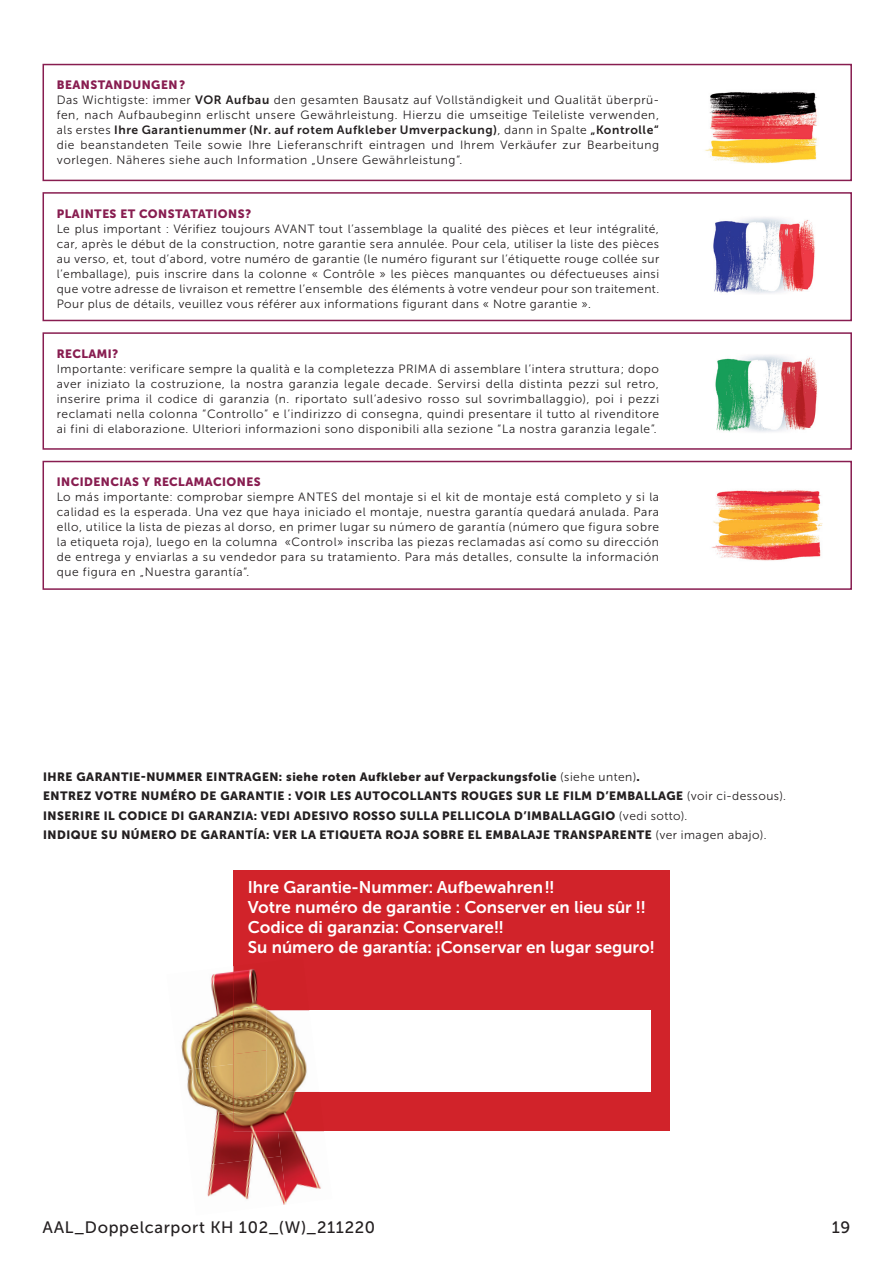
<style>
.page{position:relative;width:893px;height:1263px;background:#fff}
.page>*{position:absolute;margin:0;border:0;box-sizing:border-box;transform-origin:0 0}
.t1{font:16.8px/20.1px "Museo Sans Cyrl 700";color:#fff}
.t2{font:16.5px "Museo Sans Cyrl 500";letter-spacing:.04em;color:#231f20}
.t3{font:12px/15px "Museo Sans Cyrl 300";letter-spacing:.05em;color:#231f20;text-align:justify}
.t4{font:12px/19.5px "Museo Sans Cyrl 900";letter-spacing:.04em;color:#231f20}
.t5{font:12px "Museo Sans Cyrl 700";letter-spacing:.05em;color:#231f20}
.t6{font:12px "Museo Sans Cyrl 900";letter-spacing:.04em;color:#881d50}
.s1{font-family:"Museo Sans Cyrl 700"}
.s2{font-family:"Museo Sans Cyrl 300"}
</style>
<div class="page">
<div style="left:43px;top:64px;width:809px;height:117px;border:2px solid #881d50"></div>
<img style="left:705px;top:90px;width:112px;height:74px">
<div style="left:43px;top:192px;width:809px;height:129px;border:2px solid #881d50"></div>
<img style="left:713px;top:217px;width:102px;height:77px">
<div style="left:43px;top:332px;width:809px;height:118px;border:2px solid #881d50"></div>
<img style="left:715px;top:355px;width:102px;height:77px">
<div style="left:43px;top:461px;width:809px;height:129px;border:2px solid #881d50"></div>
<img style="left:711px;top:489px;width:112px;height:72px">
<div style="left:234px;top:870px;width:436px;height:261px;background:#d1232a"></div>
<div style="left:267px;top:1010px;width:384px;height:82px;background:#fff"></div>
<img style="left:210px;top:966px;width:24px;height:49px">
<img style="left:181px;top:1015px;width:53px;height:49px">
<img style="left:186px;top:1064px;width:48px;height:49px">
<img style="left:211px;top:1113px;width:67px;height:43px">
<img style="left:278px;top:1131px;width:46px;height:70px">
<img style="left:207px;top:1156px;width:80px;height:49px">
<img style="left:234px;top:969px;width:24px;height:32px">
<img style="left:234px;top:1001px;width:34px;height:49px">
<img style="left:234px;top:1050px;width:33px;height:42px">
<img style="left:234px;top:1092px;width:62px;height:39px">
<img style="left:267px;top:1010px;width:52px;height:82px">
<p class="t6" style="left:57px;top:78px;width:130px">BEANSTANDUNGEN?</p>
<p class="t3" style="left:57px;top:93px;width:604px">Das Wichtigste: immer <span class="s1">VOR Aufbau</span> den gesamten Bausatz auf Vollständigkeit und Qualität überprü&shy;fen, nach Aufbaubeginn erlischt unsere Gewährleistung. Hierzu die umseitige Teileliste verwenden,</p>
<p class="t5" style="left:57px;top:123px;width:604px"><span class="s2">als erstes</span> Ihre Garantienummer (Nr. auf rotem Aufkleber Umverpackung)<span class="s2">, dann in Spalte</span> „Kontrolle“</p>
<p class="t3" style="left:57px;top:138px;width:604px">die beanstandeten Teile sowie Ihre Lieferanschrift eintragen und Ihrem Verkäufer zur Bearbeitung vorlegen. Näheres siehe auch Information „Unsere Gewährleistung“.</p>
<p class="t6" style="left:57px;top:207px;width:196px">PLAINTES ET CONSTATATIONS?</p>
<p class="t3" style="left:57px;top:221px;width:604px">Le plus important : Vérifiez toujours AVANT tout l’assemblage la qualité des pièces et leur intégralité, car, après le début de la construction, notre garantie sera annulée. Pour cela, utiliser la liste des pièces au verso, et, tout d’abord, votre numéro de garantie (le numéro figurant sur l’étiquette rouge collée sur l’emballage), puis inscrire dans la colonne « Contrôle » les pièces manquantes ou défectueuses ainsi que votre adresse de livraison et remettre l’ensemble des éléments à votre vendeur pour son traitement.<br>Pour plus de détails, veuillez vous référer aux informations figurant dans « Notre garantie ».</p>
<p class="t6" style="left:57px;top:347px;width:63px">RECLAMI?</p>
<p class="t3" style="left:57px;top:361px;width:604px">Importante: verificare sempre la qualità e la completezza PRIMA di assemblare l’intera struttura; dopo aver iniziato la costruzione, la nostra garanzia legale decade. Servirsi della distinta pezzi sul retro, inserire prima il codice di garanzia (n. riportato sull’adesivo rosso sul sovrimballaggio), poi i pezzi reclamati nella colonna “Controllo” e l’indirizzo di consegna, quindi presentare il tutto al rivenditore ai fini di elaborazione. Ulteriori informazioni sono disponibili alla sezione “La nostra garanzia legale”.</p>
<p class="t6" style="left:57px;top:475px;width:205px">INCIDENCIAS Y RECLAMACIONES</p>
<p class="t3" style="left:57px;top:490px;width:604px">Lo más importante: comprobar siempre ANTES del montaje si el kit de montaje está completo y si la calidad es la esperada. Una vez que haya iniciado el montaje, nuestra garantía quedará anulada. Para ello, utilice la lista de piezas al dorso, en primer lugar su número de garantía (número que figura sobre la etiqueta roja), luego en la columna «Control» inscriba las piezas reclamadas así como su dirección de entrega y enviarlas a su vendedor para su tratamiento. Para más detalles, consulte la información que figura en „Nuestra garantía“.</p>
<p class="t4" style="left:43px;top:767px;width:744px">IHRE GARANTIE-NUMMER EINTRAGEN: siehe roten Aufkleber auf Verpackungsfolie <span class="s2">(siehe unten)</span>.<br>ENTREZ VOTRE NUMÉRO DE GARANTIE : VOIR LES AUTOCOLLANTS ROUGES SUR LE FILM D’EMBALLAGE <span class="s2">(voir ci-dessous).<br></span>INSERIRE IL CODICE DI GARANZIA: VEDI ADESIVO ROSSO SULLA PELLICOLA D’IMBALLAGGIO <span class="s2">(vedi sotto).<br></span>INDIQUE SU NÚMERO DE GARANTÍA: VER LA ETIQUETA ROJA SOBRE EL EMBALAJE TRANSPARENTE <span class="s2">(ver imagen abajo).</span></p>
<h1 class="t1" style="left:248px;top:877px;width:408px">Ihre Garantie-Nummer: Aufbewahren!!<br>Votre numéro de garantie : Conserver en lieu sûr !!<br>Codice di garanzia: Conservare!!<br>Su número de garantía: ¡Conservar en lugar seguro!</h1>
<h2 class="t2" style="left:43px;top:1218px;width:334px">AAL_Doppelcarport KH 102_(W)_211220</h2>
<h2 class="t2" style="left:832px;top:1218px;width:20px">19</h2>
</div>
